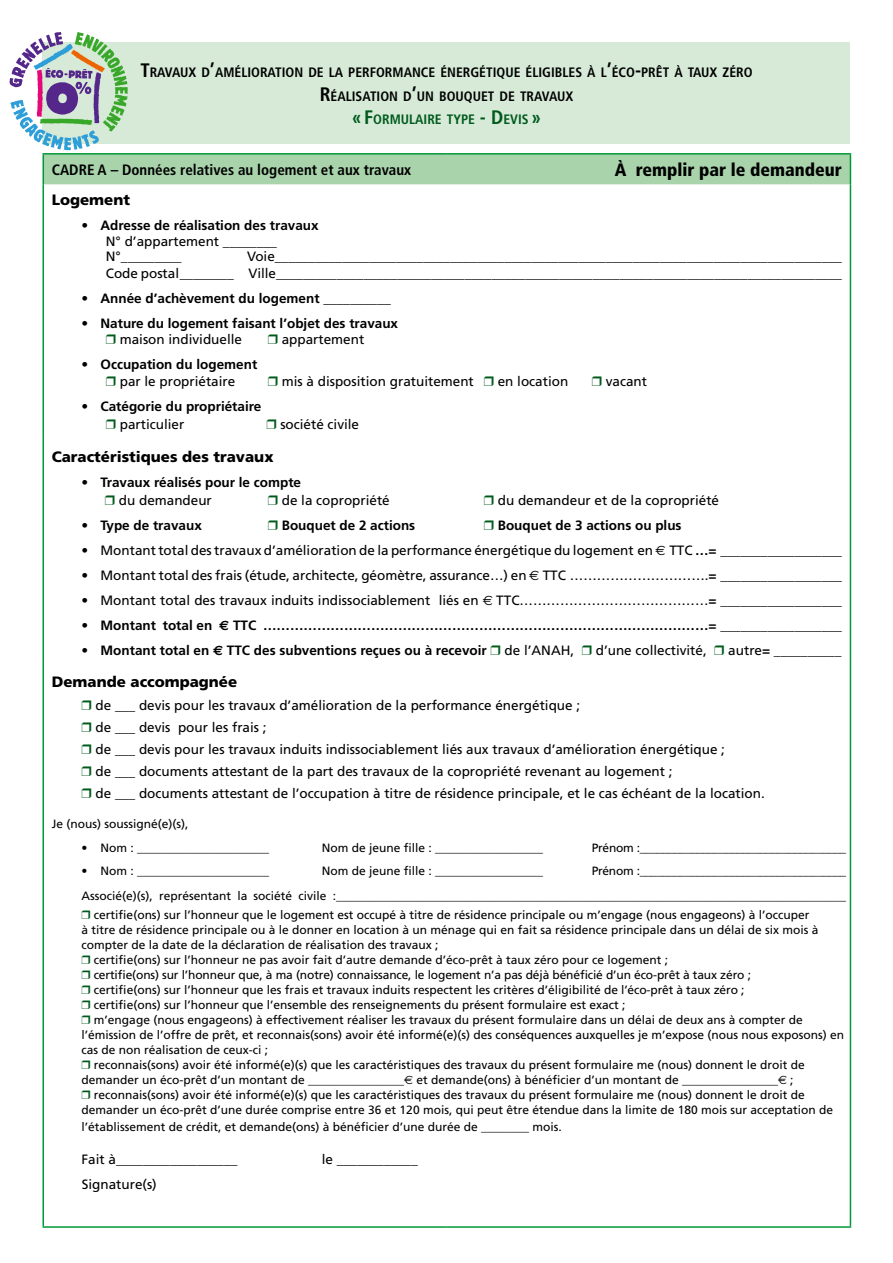
<style>
.page{position:relative;width:893px;height:1263px;background:#fff}
.page>*{position:absolute;margin:0;border:0;box-sizing:border-box;transform-origin:0 0}
.t1{font:900 condensed 18px "Frutiger";color:#000}
.t2{font:900 15px "Frutiger";color:#000}
.t3{font:700 condensed 15px "Frutiger";color:#000}
.t4{font:700 condensed 13.65px/23.4px "Frutiger";color:#000;text-align:center}
.t5{font:13.5px/22px "Frutiger";color:#000}
.t6{font:700 13.5px/16.5px "Frutiger";color:#000}
.t7{font:12px/15px "Frutiger";color:#000;text-align:right}
.s1{font-size:19.5px}
.s2{font-size:19.5px;color:#005a1c}
.s3{color:#005a1c}
.s4{font-weight:400}
.s5{font-weight:700}
.s6{font-family:"Euro Sans"}
</style>
<div class="page">
<hr style="left:43px;top:184px;width:1px;height:253px;background:#009836">
<hr style="left:850px;top:184px;width:1px;height:253px;background:#009836">
<hr style="left:43px;top:437px;width:1px;height:226px;background:#009836">
<hr style="left:850px;top:437px;width:1px;height:226px;background:#009836">
<hr style="left:43px;top:663px;width:1px;height:143px;background:#009836">
<hr style="left:850px;top:663px;width:1px;height:143px;background:#009836">
<hr style="left:43px;top:806px;width:1px;height:420px;background:#009836">
<hr style="left:850px;top:806px;width:1px;height:420px;background:#009836">
<hr style="left:43px;top:1226px;width:404px;height:2px;background:#009836">
<hr style="left:447px;top:1226px;width:404px;height:2px;background:#009836">
<svg style="left:10px;top:32px;width:841px;height:152px;background:#cce3d0"></svg>
<p class="t4" style="left:140px;top:61px;width:614px"><span class="s1">T</span>RAVAUX D<span class="s1">’</span>AMÉLIORATION DE LA PERFORMANCE ÉNERGÉTIQUE ÉLIGIBLES À L<span class="s1">’</span>ÉCO<span class="s1">-</span>PRÊT À TAUX ZÉRO<br><span class="s1">R</span>ÉALISATION D<span class="s1">’</span>UN BOUQUET DE TRAVAUX<br><span class="s2">« F</span><span class="s3">ORMULAIRE TYPE</span> <span class="s2">- D</span> <span class="s3">EVIS</span> <span class="s2">»</span></p>
<p class="t3" style="left:52px;top:161px;width:361px">CADRE A – DONNÉES RELATIVES AU LOGEMENT ET AUX TRAVAUX</p>
<h1 class="t1" style="left:615px;top:159px;width:229px">À remplir par le demandeur</h1>
<p class="t2" style="left:52px;top:190px;width:80px">Logement</p>
<p class="t6" style="left:82px;top:216px;width:239px">• Adresse de réalisation des travaux</p>
<p class="t5" style="left:106px;top:234px;width:173px;line-height:15px">N° d’appartement ________<br>N°_________</p>
<p class="t5" style="left:106px;top:248px;width:738px;line-height:16.5px;text-align:right">Voie____________________________________________________________________________________<br>Code postal ________ Ville____________________________________________________________________________________</p>
<p class="t6" style="left:82px;top:289px;width:311px">• Année d’achèvement du logement __________</p>
<p class="t6" style="left:106px;top:314px;width:294px;text-indent:-24px">• Nature du logement faisant l’objet des travaux <span class="s3">❒</span> <span class="s4">maison individuelle</span></p>
<p class="t5" style="left:268px;top:328px;width:98px"><span class="s3">❒</span> appartement</p>
<p class="t6" style="left:82px;top:356px;width:177px;text-align:center">• Occupation du logement <span class="s3">❒</span> <span class="s4">par le propriétaire</span></p>
<p class="t5" style="left:268px;top:370px;width:302px"><span class="s3">❒</span> mis à disposition gratuitement <span class="s3">❒</span> en location</p>
<p class="t5" style="left:592px;top:370px;width:57px"><span class="s3">❒</span> vacant</p>
<p class="t6" style="left:106px;top:397px;width:157px;line-height:18px;text-indent:-24px">• Catégorie du propriétaire <span class="s3">❒</span> <span class="s4">particulier</span></p>
<p class="t5" style="left:266px;top:413px;width:94px"><span class="s3">❒</span> société civile</p>
<p class="t2" style="left:52px;top:447px;width:223px">Caractéristiques des travaux</p>
<p class="t6" style="left:105px;top:473px;width:198px;line-height:18px;text-indent:-23px">• Travaux réalisés pour le compte <span class="s3">❒</span> <span class="s4">du demandeur</span></p>
<p class="t5" style="left:268px;top:489px;width:124px"><span class="s3">❒</span> de la copropriété</p>
<p class="t5" style="left:484px;top:489px;width:237px"><span class="s3">❒</span> du demandeur et de la copropriété</p>
<p class="t6" style="left:82px;top:516px;width:122px">• Type de travaux</p>
<p class="t6" style="left:268px;top:516px;width:149px"><span class="s3">❒</span> Bouquet de 2 actions</p>
<p class="t6" style="left:484px;top:516px;width:199px"><span class="s3">❒</span> Bouquet de 3 actions ou plus</p>
<p class="t5" style="left:82px;top:539px;width:762px"><span class="s5">•</span> Montant total des travaux d’amélioration de la performance énergétique du logement en <span class="s6">€</span> TTC <span class="s5">…= __________________</span></p>
<p class="t5" style="left:82px;top:564px;width:762px">• Montant total des frais (étude, architecte, géomètre, assurance…) en <span class="s6">€</span> TTC ………………………….<span class="s5">= __________________</span></p>
<p class="t5" style="left:82px;top:589px;width:762px">• Montant total des travaux induits indissociablement liés en <span class="s6">€</span> TTC……………………………………<span class="s5">= __________________</span></p>
<p class="t6" style="left:82px;top:616px;width:762px">• Montant total en <span class="s6">€</span> TTC ………………………………………………………………………………………= __________________</p>
<p class="t6" style="left:82px;top:641px;width:761px">• Montant total en <span class="s6">€</span> TTC des subventions reçues ou à recevoir <span class="s3">❒</span> <span class="s4">de l’ANAH,</span> <span class="s3">❒</span> <span class="s4">d’une collectivité,</span> <span class="s3">❒</span> <span class="s4">autre</span>= __________</p>
<p class="t2" style="left:52px;top:673px;width:187px">Demande accompagnée</p>
<p class="t5" style="left:82px;top:694px;width:685px"><span class="s3">❒</span> de ___ devis pour les travaux d’amélioration de la performance énergétique ;<br><span class="s3">❒</span> de ___ devis pour les frais ;<br><span class="s3">❒</span> de ___ devis pour les travaux induits indissociablement liés aux travaux d’amélioration énergétique ;<br><span class="s3">❒</span> de ___ documents attestant de la part des travaux de la copropriété revenant au logement ;<br><span class="s3">❒</span> de ___ documents attestant de l’occupation à titre de résidence principale, et le cas échéant de la location.</p>
<p class="t7" style="left:52px;top:816px;width:138px">Je (nous) soussigné(e)(s),</p>
<p class="t7" style="left:82px;top:840px;width:189px">• Nom : ______________________</p>
<p class="t7" style="left:322px;top:840px;width:223px">Nom de jeune fille : __________________</p>
<p class="t7" style="left:592px;top:840px;width:256px">Prénom :____________________________________</p>
<p class="t7" style="left:82px;top:863px;width:189px">• Nom : ______________________</p>
<p class="t7" style="left:322px;top:863px;width:223px">Nom de jeune fille : __________________</p>
<p class="t7" style="left:82px;top:858px;width:766px;line-height:25px">Prénom :____________________________________<br>Associé(e)(s), représentant la société civile :_____________________________________________________________________________________</p>
<p class="t7" style="left:82px;top:908px;width:764px;text-align:left"><span class="s3">❒</span> certifie(ons) sur l’honneur que le logement est occupé à titre de résidence principale ou m’engage (nous engageons) à l’occuper<br>à titre de résidence principale ou à le donner en location à un ménage qui en fait sa résidence principale dans un délai de six mois à compter de la date de la déclaration de réalisation des travaux ;<br><span class="s3">❒</span> certifie(ons) sur l’honneur ne pas avoir fait d’autre demande d’éco-prêt à taux zéro pour ce logement ;<br><span class="s3">❒</span> certifie(ons) sur l’honneur que, à ma (notre) connaissance, le logement n’a pas déjà bénéficié d’un éco-prêt à taux zéro ;<br><span class="s3">❒</span> certifie(ons) sur l’honneur que les frais et travaux induits respectent les critères d’éligibilité de l’éco-prêt à taux zéro ;<br><span class="s3">❒</span> certifie(ons) sur l’honneur que l’ensemble des renseignements du présent formulaire est exact ;<br><span class="s3">❒</span> m’engage (nous engageons) à effectivement réaliser les travaux du présent formulaire dans un délai de deux ans à compter de l’émission de l’offre de prêt, et reconnais(sons) avoir été informé(e)(s) des conséquences auxquelles je m’expose (nous nous exposons) en cas de non réalisation de ceux-ci ;<br><span class="s3">❒</span> reconnais(sons) avoir été informé(e)(s) que les caractéristiques des travaux du présent formulaire me (nous) donnent le droit de demander un éco-prêt d’un montant de ________________<span class="s6">€</span> et demande(ons) à bénéficier d’un montant de ________________<span class="s6">€</span> ;<br><span class="s3">❒</span> reconnais(sons) avoir été informé(e)(s) que les caractéristiques des travaux du présent formulaire me (nous) donnent le droit de demander un éco-prêt d’une durée comprise entre 36 et 120 mois, qui peut être étendue dans la limite de 180 mois sur acceptation de</p>
<p class="t7" style="left:82px;top:1119px;width:482px">l’établissement de crédit, et demande(ons) à bénéficier d’une durée de ________ mois.</p>
<p class="t5" style="left:82px;top:1148px;width:158px">Fait à__________________</p>
<p class="t5" style="left:322px;top:1148px;width:98px">le ____________</p>
<p class="t5" style="left:82px;top:1173px;width:77px">Signature(s)</p>
</div>
